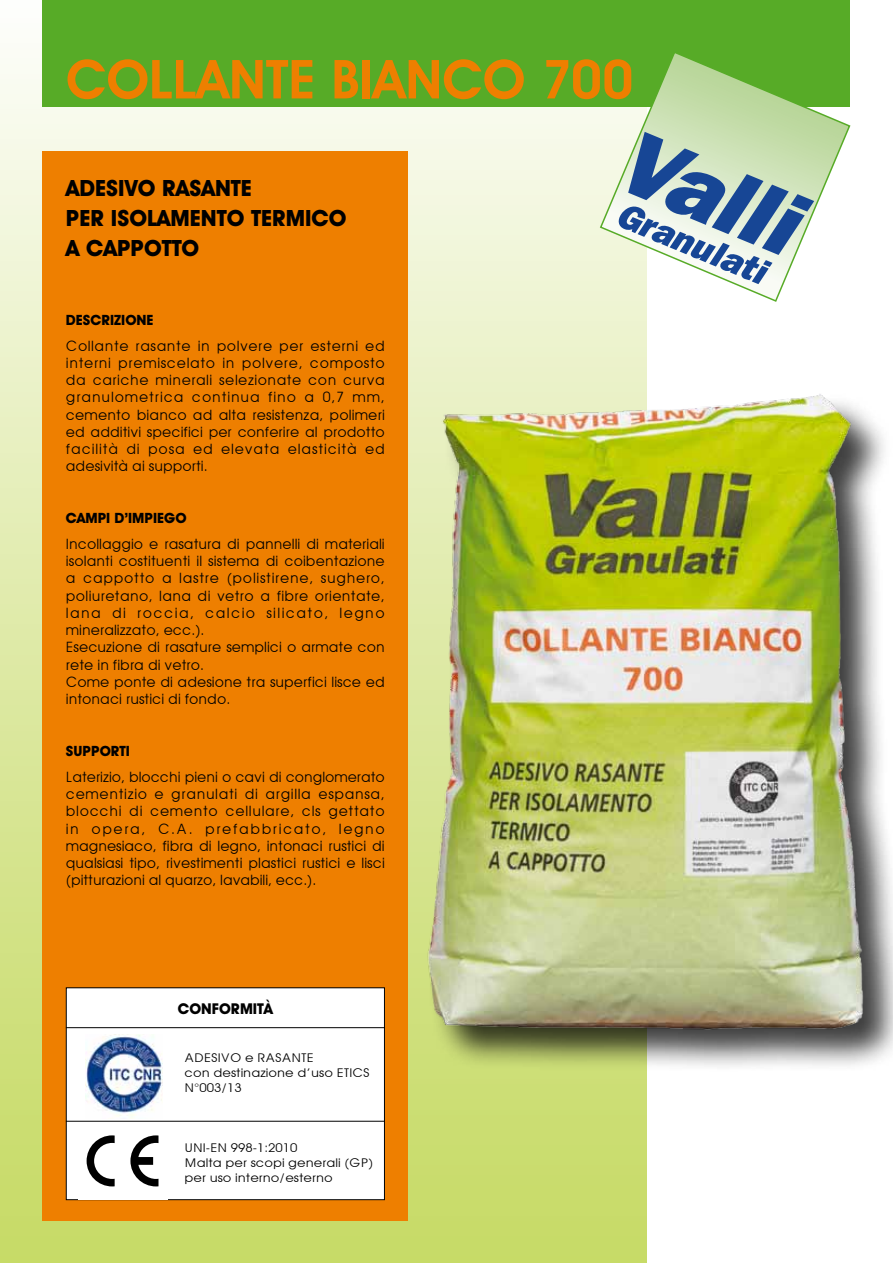
<style>
.page{position:relative;width:893px;height:1263px;background:#fff}
.page>*{position:absolute;margin:0;border:0;box-sizing:border-box;transform-origin:0 0}
.t1{font:600 54px "Avant Garde IT Cby BT";color:#ee7f00}
.t2{font:700 22.5px/30px "Avant Garde IT Cby BT";color:#000}
.t3{font:700 15px "Avant Garde IT Cby BT";color:#000}
.t4{font:14.25px/17.2px "Avant Garde";color:#000;text-align:justify}
.t5{font:700 14.25px "Avant Garde IT Cby BT";color:#000}
.t6{font:12px/15px "Avant Garde";color:#000;scale:1.1 1}
</style>
<div class="page">
<div style="left:0;top:0;width:646px;height:1263px;background:linear-gradient(to bottom,#f9f9f0,#c7d55b)"></div>
<div style="left:43px;top:0;width:807px;height:106px;background:#57ab27"></div>
<svg style="left:599px;top:53px;width:252px;height:250px"></svg>
<svg style="left:617px;top:132px;width:197px;height:152px"></svg>
<img style="left:408px;top:354px;width:485px;height:723px">
<div style="left:43px;top:151px;width:365px;height:1069px;background:#ee7f00"></div>
<div style="left:66px;top:988px;width:318px;height:212px;background:#fff"></div>
<div style="left:66px;top:987px;width:319px;height:213px;border:1px solid #000"></div>
<img style="left:85px;top:1035px;width:77px;height:83px">
<div style="left:78px;top:1127px;width:90px;height:72px;background:#fff"></div>
<svg style="left:87px;top:1135px;width:28px;height:51px"></svg>
<svg style="left:130px;top:1135px;width:28px;height:51px"></svg>
<hr style="left:66px;top:1121px;width:319px;height:1px;background:#000">
<hr style="left:66px;top:1027px;width:319px;height:1px;background:#000">
<h1 class="t1" style="left:66px;top:47px;width:569px">COLLANTE BIANCO 700</h1>
<h2 class="t2" style="left:66px;top:173px;width:282px">ADESIVO RASANTE<br>PER ISOLAMENTO TERMICO<br>A CAPPOTTO</h2>
<p class="t5" style="left:66px;top:311px;width:89px">DESCRIZIONE</p>
<p class="t4" style="left:66px;top:337px;width:321px">Collante rasante in polvere per esterni ed interni premiscelato in polvere, composto da cariche minerali selezionate con curva granulometrica continua fino a 0,7 mm, cemento bianco ad alta resistenza, polimeri ed additivi specifici per conferire al prodotto facilità di posa ed elevata elasticità ed adesività ai supporti.</p>
<p class="t5" style="left:66px;top:509px;width:122px">CAMPI D’IMPIEGO</p>
<p class="t4" style="left:66px;top:535px;width:320px;text-align:left">Incollaggio e rasatura di pannelli di materiali isolanti costituenti il sistema di coibentazione a cappotto a lastre (polistirene, sughero, poliuretano, lana di vetro a fibre orientate, lana di roccia, calcio silicato, legno mineralizzato, ecc.).<br>Esecuzione di rasature semplici o armate con rete in fibra di vetro.<br>Come ponte di adesione tra superfici lisce ed intonaci rustici di fondo.</p>
<p class="t5" style="left:66px;top:742px;width:66px">SUPPORTI</p>
<p class="t4" style="left:66px;top:768px;width:321px">Laterizio, blocchi pieni o cavi di conglomerato cementizio e granulati di argilla espansa, blocchi di cemento cellulare, cls gettato in opera, C.A. prefabbricato, legno magnesiaco, fibra di legno, intonaci rustici di qualsiasi tipo, rivestimenti plastici rustici e lisci (pitturazioni al quarzo, lavabili, ecc.).</p>
<p class="t3" style="left:178px;top:1000px;width:52px">CON FORMIT</p>
<p class="t3" style="left:264px;top:1000px;width:11px">À</p>
<p class="t6" style="left:185px;top:1050px;width:170px">ADESIVO e RASANTE<br>con destinazione d’uso ETICS<br>N°003/13</p>
<p class="t6" style="left:185px;top:1140px;width:173px">UNI-EN 998-1:2010<br>Malta per scopi generali (GP) per uso interno/esterno</p>
</div>
